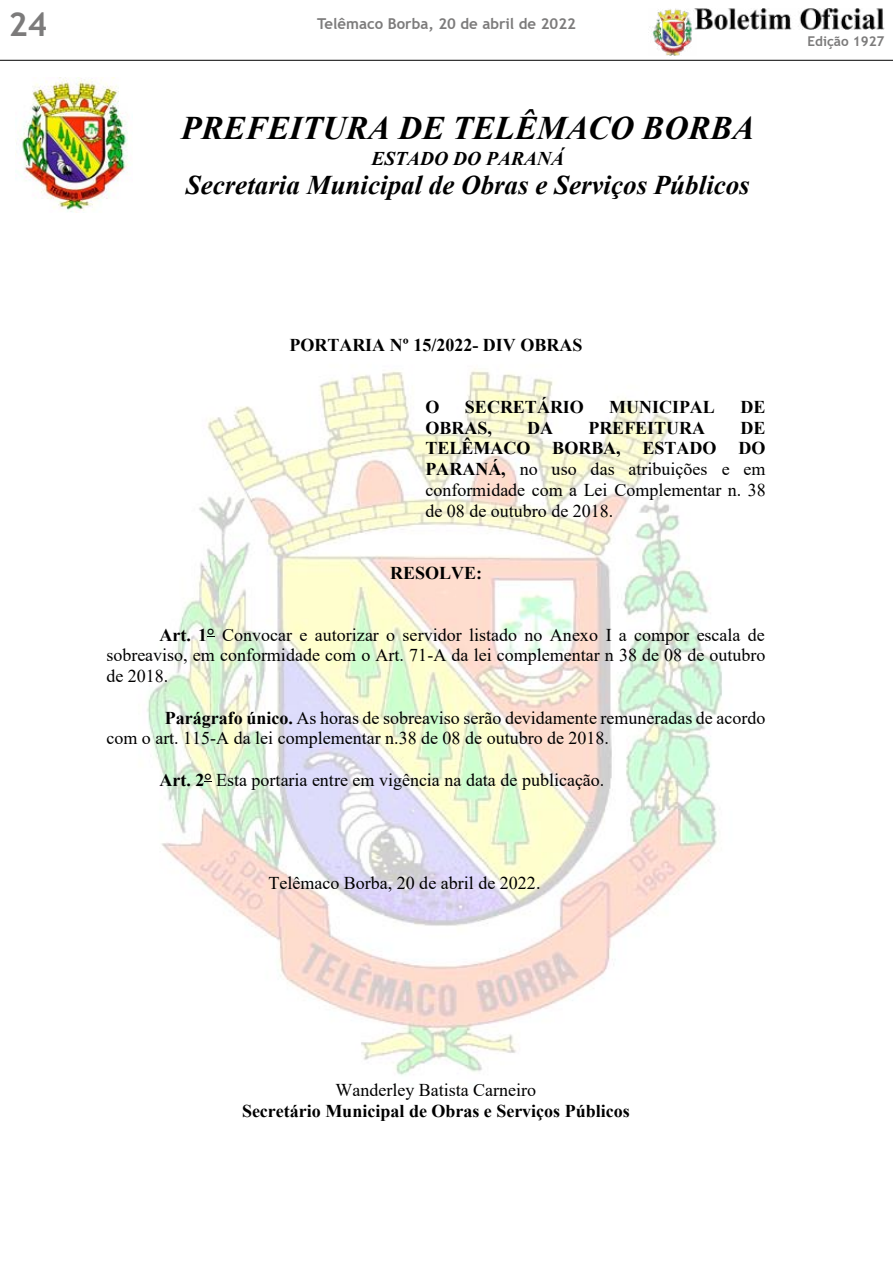
<style>
.page{position:relative;width:893px;height:1263px;background:#fff}
.page>*{position:absolute;margin:0;border:0;box-sizing:border-box;transform-origin:0 0}
.t1{font:italic 700 33px "Times New Roman";color:#000}
.t2{font:700 33px "Trebuchet MS";color:#7c7b7b}
.t3{font:italic 700 27px "Times New Roman";color:#000}
.t4{font:italic 700 19.5px "Times New Roman";color:#000}
.t5{font:18px/20.7px "Times New Roman";color:#000;text-align:justify}
.t6{font:700 18px "Times New Roman";color:#000}
.t7{font:700 15px "Trebuchet MS";color:#7c7b7b}
.t8{font:700 13.5px "Trebuchet MS";color:#7c7b7b}
.s1{font-weight:700}
</style>
<div class="page">
<img style="left:649px;top:9px;width:47px;height:47px">
<img style="left:693px;top:8px;width:191px;height:21px">
<hr style="left:0;top:60px;width:893px;height:1px;background:#000">
<img style="left:15px;top:77px;width:115px;height:135px">
<img style="left:147px;top:368px;width:575px;height:708px">
<h1 class="t2" style="left:9px;top:3px;width:40px">24</h1>
<p class="t7" style="left:317px;top:14px;width:260px">Telêmaco Borba, 20 de abril de 2022</p>
<h1 class="t1" style="left:181px;top:105px;width:574px">PREFEITURA DE TELÊMACO BORBA</h1>
<p class="t4" style="left:371px;top:145px;width:194px">ESTADO DO PARANÁ</p>
<h2 class="t3" style="left:186px;top:166px;width:565px">Secretaria Municipal de Obras e Serviços Públicos</h2>
<p class="t8" style="left:807px;top:33px;width:79px">Edição 1927</p>
<p class="t6" style="left:290px;top:332px;width:294px">PORTARIA Nº 15/2022- DIV OBRAS</p>
<p class="t6" style="left:425px;top:394px;width:16px">O</p>
<p class="t6" style="left:465px;top:394px;width:121px">SECRETÁRIO</p>
<p class="t6" style="left:609px;top:394px;width:107px">MUNICIPAL</p>
<p class="t6" style="left:740px;top:394px;width:27px">DE</p>
<p class="t6" style="left:425px;top:415px;width:68px">OBRAS,</p>
<p class="t6" style="left:527px;top:415px;width:27px">DA</p>
<p class="t6" style="left:588px;top:415px;width:118px">PREFEITURA</p>
<p class="t5" style="left:425px;top:417px;width:342px;text-indent:315px"><span class="s1">DE TELÊMACO BORBA, ESTADO DO PARANÁ,</span> no uso das atribuições e em conformidade com a Lei Complementar n. 38 de 08 de outubro de 2018.</p>
<p class="t6" style="left:390px;top:560px;width:94px">RESOLVE:</p>
<p class="t5" style="left:106px;top:624px;width:661px;text-indent:53px"><span class="s1">Art. 1°</span> Convocar e autorizar o servidor listado no Anexo I a compor escala de sobreaviso, em conformidade com o Art. 71-A da lei complementar n 38 de 08 de outubro de 2018.</p>
<p class="t5" style="left:106px;top:707px;width:661px;text-indent:59px"><span class="s1">Parágrafo único.</span> As horas de sobreaviso serão devidamente remuneradas de acordo com o art. 115-A da lei complementar n.38 de 08 de outubro de 2018.</p>
<p class="t5" style="left:160px;top:769px;width:446px"><span class="s1">Art. 2°</span> Esta portaria entre em vigência na data de publicação.</p>
<p class="t5" style="left:268px;top:872px;width:274px">Telêmaco Borba, 20 de abril de 2022.</p>
<p class="t5" style="left:335px;top:1079px;width:202px">Wanderley Batista Carneiro</p>
<p class="t6" style="left:242px;top:1098px;width:389px">Secretário Municipal de Obras e Serviços Públicos</p>
</div>
